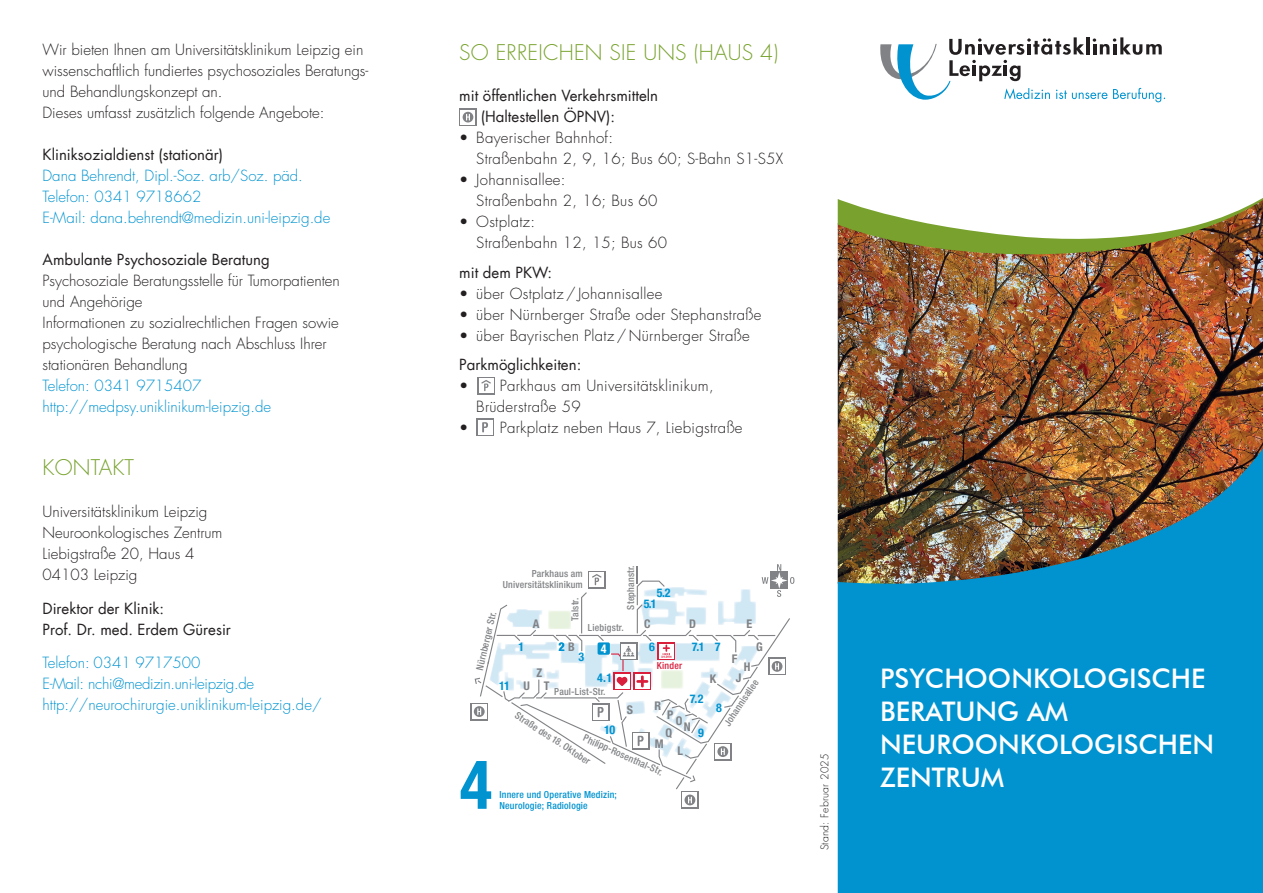
<style>
.page{position:relative;width:1263px;height:893px;background:#fff}
.page>*{position:absolute;margin:0;border:0;box-sizing:border-box;transform-origin:0 0}
.t1{font:700 condensed 67.5px "Helvetica Neue";color:#0093d0}
.t2{font:500 27px/33px "Futura BT";color:#fff}
.t3{font:300 21px "Futura Std";letter-spacing:.01em;color:#78a22d}
.t4{font:300 15px/21px "Futura Std";color:#231f20}
.t5{font:300 15px/21px "Futura Std";letter-spacing:.02em;color:#231f20}
.t6{font:300 15px/21px "Futura Std";color:#0093d0}
.t7{font:15px/21px "Futura";color:#231f20}
.t8{font:700 condensed 12px "Helvetica Neue";color:#0093d0}
.t9{font:700 condensed 12px "Helvetica Neue";color:#808285}
.t10{font:700 condensed 12px "Helvetica Neue";color:#fff}
.t11{font:300 10.5px "Futura Std";letter-spacing:.02em;color:#231f20}
.t12{font:500 condensed 9.75px/11.2px "Helvetica Neue";letter-spacing:.02em;color:#808285;text-align:right}
.t13{font:500 condensed 9.75px/10.8px "Helvetica Neue";letter-spacing:.02em;color:#0093d0}
.t14{font:500 condensed 9.75px "Helvetica Neue";letter-spacing:.02em;color:#da1f3d}
.s1{color:#808285}
</style>
<div class="page">
<div style="left:470px;top:703px;width:18px;height:17px;background:#808285"></div>
<div style="left:472px;top:704px;width:15px;height:15px;background:#fff"></div>
<svg style="left:681px;top:791px;width:18px;height:18px"></svg>
<svg style="left:682px;top:793px;width:15px;height:14px"></svg>
<svg style="left:684px;top:795px;width:11px;height:10px"></svg>
<svg style="left:474px;top:564px;width:320px;height:225px"></svg>
<svg style="left:459px;top:108px;width:18px;height:18px"></svg>
<svg style="left:461px;top:110px;width:14px;height:14px"></svg>
<svg style="left:463px;top:112px;width:10px;height:11px"></svg>
<svg style="left:477px;top:377px;width:18px;height:17px"></svg>
<div style="left:479px;top:378px;width:14px;height:15px;background:#fff"></div>
<svg style="left:481px;top:380px;width:10px;height:11px"></svg>
<svg style="left:476px;top:418px;width:18px;height:18px"></svg>
<div style="left:478px;top:420px;width:14px;height:15px;background:#fff"></div>
<svg style="left:482px;top:422px;width:6px;height:10px"></svg>
<svg style="left:880px;top:37px;width:285px;height:65px"></svg>
<img style="left:838px;top:275px;width:425px;height:153px">
<img style="left:838px;top:428px;width:425px;height:465px">
<img style="left:838px;top:198px;width:425px;height:77px">
<p class="t4" style="left:43px;top:39px;width:327px">Wir bieten Ihnen am Universitätsklinikum Leipzig ein wissenschaftlich fundiertes psychosoziales Beratungs&shy;und Behandlungskonzept an.<br>Dieses umfasst zusätzlich folgende Angebote:</p>
<p class="t7" style="left:43px;top:144px;width:182px">Kliniksozialdienst (stationär)</p>
<p class="t6" style="left:43px;top:165px;width:289px">Dana Behrendt, Dipl.-Soz. arb/Soz. päd.<br>Telefon: 0341 9718662<br>E-Mail: dana.behrendt@medizin.uni-leipzig.de</p>
<p class="t7" style="left:43px;top:249px;width:229px">Ambulante Psychosoziale Beratung</p>
<p class="t4" style="left:43px;top:270px;width:299px">Psychosoziale Beratungsstelle für Tumorpatienten und Angehörige<br>Informationen zu sozialrechtlichen Fragen sowie psychologische Beratung nach Abschluss Ihrer stationären Behandlung</p>
<p class="t6" style="left:43px;top:375px;width:230px">Telefon: 0341 9715407 http://medpsy.uniklinikum-leipzig.de</p>
<h3 class="t3" style="left:43px;top:455px;width:93px">KONTAKT</h3>
<p class="t4" style="left:43px;top:501px;width:181px">Universitätsklinikum Leipzig<br>Neuroonkologisches Zentrum<br>Liebigstraße 20, Haus 4<br>04103 Leipzig</p>
<p class="t7" style="left:43px;top:598px;width:190px">Direktor der Klinik:<br>Prof. Dr. med. Erdem Güresir</p>
<p class="t6" style="left:43px;top:653px;width:281px">Telefon: 0341 9717500<br>E-Mail: nchi@medizin.uni-leipzig.de http://neurochirurgie.uniklinikum-leipzig.de/</p>
<h3 class="t3" style="left:459px;top:39px;width:321px">SO ERREICHEN SIE UNS (HAUS 4)</h3>
<p class="t7" style="left:481px;top:85px;width:179px;text-indent:-22px">mit öffentlichen Verkehrsmitteln (Haltestellen ÖPNV):</p>
<p class="t5" style="left:476px;top:128px;width:308px;text-indent:-17px">• Bayerischer Bahnhof:<br>Straßenbahn 2, 9, 16; Bus 60; S-Bahn S1-S5X</p>
<p class="t5" style="left:476px;top:170px;width:183px;text-indent:-17px">• Johannisallee:<br>Straßenbahn 2, 16; Bus 60</p>
<p class="t5" style="left:476px;top:212px;width:192px;text-indent:-17px">• Ostplatz:<br>Straßenbahn 12, 15; Bus 60</p>
<p class="t7" style="left:459px;top:262px;width:94px">mit dem PKW:</p>
<p class="t5" style="left:459px;top:283px;width:205px">• über Ostplatz / Johannisallee</p>
<p class="t5" style="left:459px;top:304px;width:304px">• über Nürnberger Straße oder Stephanstraße</p>
<p class="t5" style="left:459px;top:325px;width:292px">• über Bayrischen Platz / Nürnberger Straße</p>
<p class="t7" style="left:459px;top:354px;width:124px">Parkmöglichkeiten:</p>
<p class="t5" style="left:476px;top:376px;width:239px;text-indent:-17px">• Parkhaus am Universitätsklinikum,<br>Brüderstraße 59</p>
<p class="t5" style="left:459px;top:418px;width:285px">• Parkplatz neben Haus 7, Liebigstraße</p>
<p class="t12" style="left:625px;top:609px;width:46px;rotate:-90deg">Stephanstr.</p>
<p class="t12" style="left:503px;top:568px;width:82px">Parkhaus am<br>Universitätsklinikum</p>
<p class="t8" style="left:657px;top:585px;width:15px">5.2</p>
<p class="t12" style="left:569px;top:621px;width:25px;rotate:-90deg">Talstr.</p>
<p class="t8" style="left:644px;top:596px;width:14px">5.1</p>
<p class="t12" style="left:474px;top:669px;width:62px;rotate:-77deg">Nürnberger Str.</p>
<p class="t9" style="left:644px;top:616px;width:8px">C</p>
<p class="t9" style="left:689px;top:616px;width:8px">D</p>
<p class="t9" style="left:747px;top:616px;width:7px">E</p>
<p class="t9" style="left:533px;top:616px;width:8px">A</p>
<p class="t12" style="left:588px;top:622px;width:37px">Liebigstr.</p>
<p class="t8" style="left:649px;top:639px;width:7px">6</p>
<p class="t9" style="left:756px;top:639px;width:8px">G</p>
<p class="t8" style="left:559px;top:639px;width:17px">2 <span class="s1">B</span></p>
<p class="t8" style="left:518px;top:639px;width:7px">1</p>
<p class="t8" style="left:692px;top:639px;width:30px">7.1 7</p>
<p class="t9" style="left:710px;top:672px;width:8px">K</p>
<p class="t10" style="left:601px;top:641px;width:7px">4</p>
<p class="t8" style="left:597px;top:670px;width:16px">4.1</p>
<p class="t8" style="left:578px;top:650px;width:7px">3</p>
<p class="t9" style="left:732px;top:651px;width:7px">F</p>
<p class="t14" style="left:657px;top:659px;width:27px">Kinder</p>
<p class="t9" style="left:744px;top:659px;width:8px">H</p>
<p class="t9" style="left:536px;top:666px;width:7px">Z</p>
<p class="t9" style="left:736px;top:670px;width:7px">J</p>
<p class="t12" style="left:554px;top:685px;width:53px">Paul-List-Str.</p>
<p class="t12" style="left:722px;top:722px;width:56px;rotate:-57deg">Johannisallee</p>
<p class="t9" style="left:523px;top:678px;width:28px">U T</p>
<p class="t8" style="left:499px;top:678px;width:12px">11</p>
<p class="t8" style="left:690px;top:691px;width:15px">7.2</p>
<p class="t9" style="left:654px;top:698px;width:8px">R</p>
<p class="t8" style="left:716px;top:700px;width:7px">8</p>
<p class="t9" style="left:627px;top:702px;width:8px">S</p>
<p class="t9" style="left:667px;top:708px;width:8px">P</p>
<p class="t12" style="left:519px;top:709px;width:89px;rotate:33deg">Straße des 18. Oktober</p>
<p class="t9" style="left:676px;top:716px;width:16px">ON</p>
<p class="t8" style="left:604px;top:723px;width:13px">10</p>
<p class="t9" style="left:665px;top:726px;width:8px">Q</p>
<p class="t8" style="left:698px;top:726px;width:7px">9</p>
<p class="t12" style="left:586px;top:732px;width:87px;rotate:24deg">Philipp-Rosenthal-Str.</p>
<p class="t9" style="left:655px;top:736px;width:10px">M</p>
<p class="t9" style="left:678px;top:744px;width:7px">L</p>
<h1 class="t1" style="left:460px;top:744px;width:34px">4</h1>
<p class="t13" style="left:499px;top:789px;width:119px">Innere und Operative Medizin;<br>Neurologie; Radiologie</p>
<p class="t11" style="left:818px;top:850px;width:98px;rotate:-90deg">Stand: Februar 2025</p>
<h2 class="t2" style="left:880px;top:662px;width:335px">PSYCHOONKOLOGISCHE<br>BERATUNG AM<br>NEUROONKOLOGISCHEN<br>ZENTRUM</h2>
</div>
